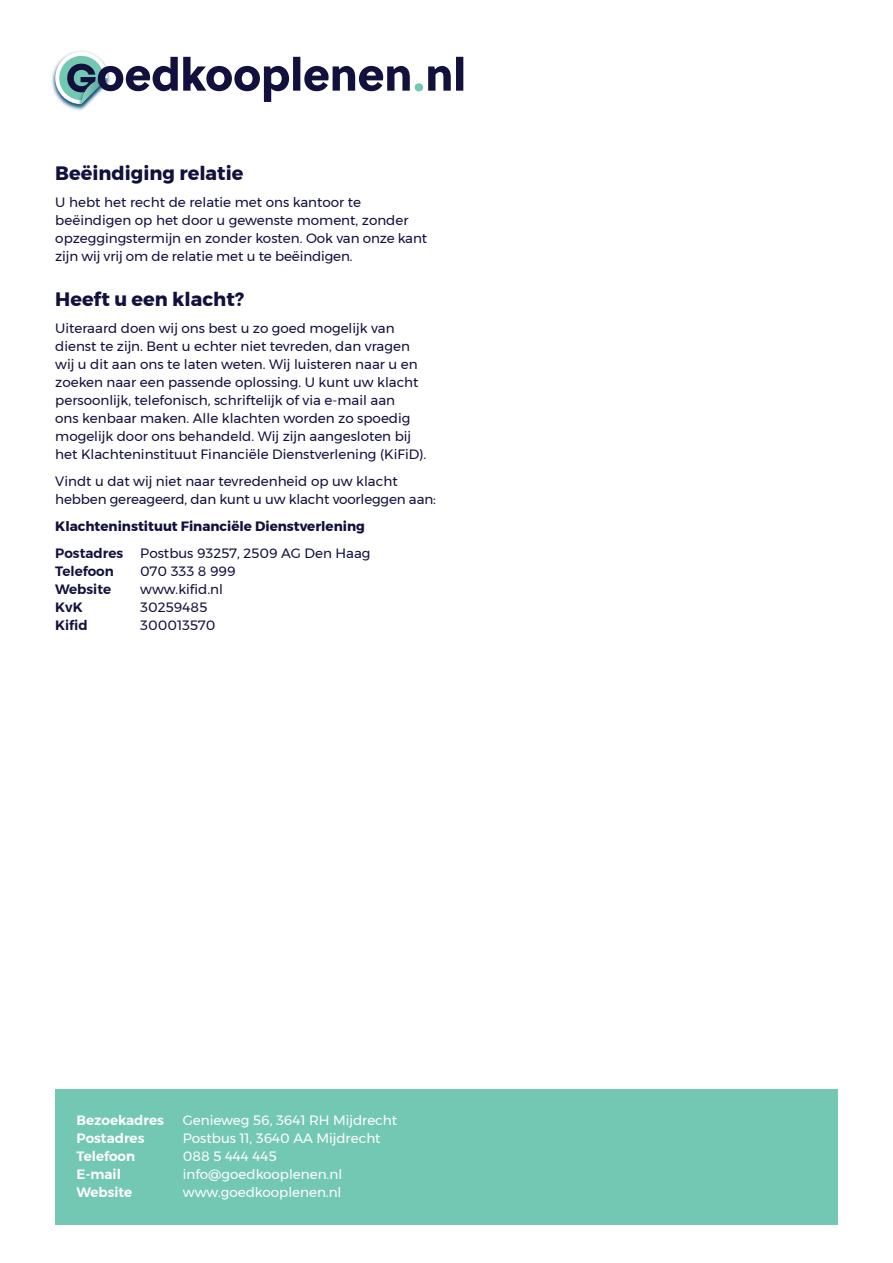
<style>
.page{position:relative;width:893px;height:1263px;background:#fff}
.page>*{position:absolute;margin:0;border:0;box-sizing:border-box;transform-origin:0 0}
.kop_MontserratBold_13_12pt{font:700 19.35px "Montserrat";color:#12103d}
.basis_Montserrat_9_12pt{font:13.5px/18px "Montserrat";color:#12103d}
.basis_Montserrat_9_12pt-2{font:13.5px "Montserrat";color:#fff}
.basis_Montserrat_9_12pt-3{font:700 13.5px "Montserrat";color:#12103d}
.basis_Montserrat_9_12pt-4{font:600 13.5px "Montserrat";color:#fff}
.basis_Montserrat_9_12pt-5{font:600 13.5px "Montserrat";color:#12103d}
</style>
<div class="page">
<img style="left:51px;top:51px;width:37px;height:59px">
<img style="left:76px;top:104px;width:13px;height:7px">
<svg style="left:55px;top:52px;width:355px;height:52px"></svg>
<div style="left:415px;top:83px;width:8px;height:8px;background:#73c8b3;border-radius:50%"></div>
<svg style="left:428px;top:57px;width:35px;height:34px"></svg>
<div style="left:55px;top:1089px;width:783px;height:135px;background:#73c8b3"></div>
<p class="kop_MontserratBold_13_12pt" style="left:55px;top:158px;width:190px">Beëindiging relatie</p>
<p class="basis_Montserrat_9_12pt" style="left:55px;top:193px;width:373px">U hebt het recht de relatie met ons kantoor te beëindigen op het door u gewenste moment, zonder opzeggingstermijn en zonder kosten. Ook van onze kant zijn wij vrij om de relatie met u te beëindigen.</p>
<p class="kop_MontserratBold_13_12pt" style="left:55px;top:284px;width:190px">Heeft u een klacht?</p>
<p class="basis_Montserrat_9_12pt" style="left:55px;top:319px;width:372px">Uiteraard doen wij ons best u zo goed mogelijk van dienst te zijn. Bent u echter niet tevreden, dan vragen wij u dit aan ons te laten weten. Wij luisteren naar u en zoeken naar een passende oplossing. U kunt uw klacht persoonlijk, telefonisch, schriftelijk of via e-mail aan<br>ons kenbaar maken. Alle klachten worden zo spoedig mogelijk door ons behandeld. Wij zijn aangesloten bij het Klachteninstituut Financiële Dienstverlening (KiFiD).</p>
<p class="basis_Montserrat_9_12pt" style="left:55px;top:472px;width:382px">Vindt u dat wij niet naar tevredenheid op uw klacht hebben gereageerd, dan kunt u uw klacht voorleggen aan:</p>
<p class="basis_Montserrat_9_12pt-3" style="left:55px;top:516px;width:311px">Klachteninstituut Financiële Dienstverlening</p>
<p class="basis_Montserrat_9_12pt-5" style="left:55px;top:543px;width:69px">Postadres</p>
<p class="basis_Montserrat_9_12pt" style="left:140px;top:544px;width:232px">Postbus 93257, 2509 AG Den Haag</p>
<p class="basis_Montserrat_9_12pt-5" style="left:55px;top:561px;width:60px">Telefoon</p>
<p class="basis_Montserrat_9_12pt" style="left:140px;top:562px;width:97px">070 333 8 999</p>
<p class="basis_Montserrat_9_12pt-5" style="left:55px;top:579px;width:57px">Website</p>
<p class="basis_Montserrat_9_12pt" style="left:140px;top:580px;width:84px">www.kifid.nl</p>
<p class="basis_Montserrat_9_12pt-5" style="left:55px;top:597px;width:29px">KvK</p>
<p class="basis_Montserrat_9_12pt" style="left:140px;top:598px;width:69px">30259485</p>
<p class="basis_Montserrat_9_12pt-5" style="left:55px;top:615px;width:34px">Kifid</p>
<p class="basis_Montserrat_9_12pt" style="left:140px;top:616px;width:77px">300013570</p>
<p class="basis_Montserrat_9_12pt-4" style="left:77px;top:1110px;width:89px">Bezoekadres</p>
<p class="basis_Montserrat_9_12pt-2" style="left:183px;top:1110px;width:216px">Genieweg 56, 3641 RH Mijdrecht</p>
<p class="basis_Montserrat_9_12pt-4" style="left:77px;top:1128px;width:69px">Postadres</p>
<p class="basis_Montserrat_9_12pt-2" style="left:183px;top:1128px;width:199px">Postbus 11, 3640 AA Mijdrecht</p>
<p class="basis_Montserrat_9_12pt-4" style="left:77px;top:1146px;width:60px">Telefoon</p>
<p class="basis_Montserrat_9_12pt-2" style="left:183px;top:1146px;width:95px">088 5 444 445</p>
<p class="basis_Montserrat_9_12pt-4" style="left:77px;top:1164px;width:46px">E-mail</p>
<p class="basis_Montserrat_9_12pt-2" style="left:183px;top:1164px;width:161px">info@goedkooplenen.nl</p>
<p class="basis_Montserrat_9_12pt-4" style="left:77px;top:1182px;width:57px">Website</p>
<p class="basis_Montserrat_9_12pt-2" style="left:183px;top:1182px;width:160px">www.goedkooplenen.nl</p>
</div>
